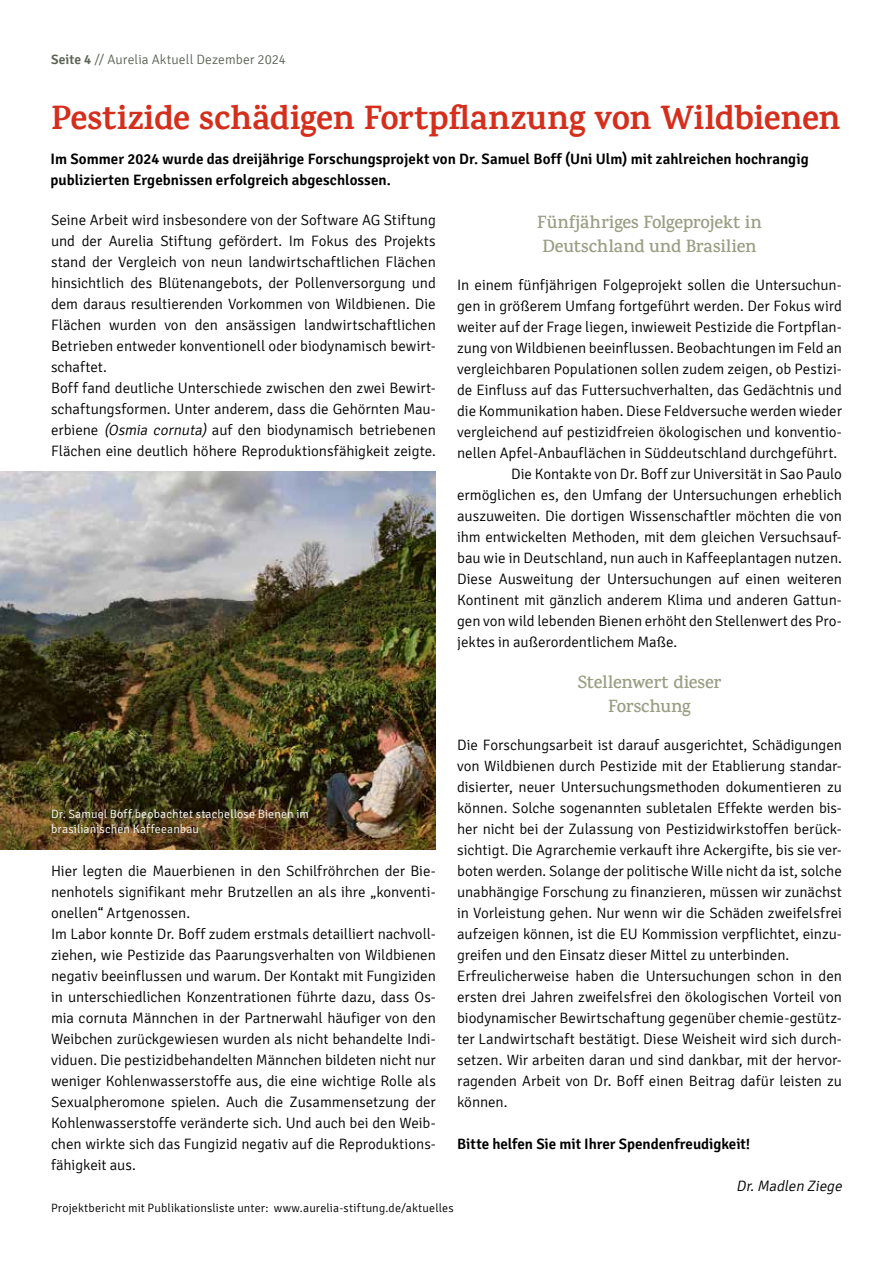
<style>
.page{position:relative;width:893px;height:1263px;background:#fff}
.page>*{position:absolute;margin:0;border:0;box-sizing:border-box;transform-origin:0 0}
.t1{font:700 34.05px "Karma";letter-spacing:-.01em;color:#d42e1c}
.t2{font:600 18px/24px "Karma";letter-spacing:-.005em;color:#9a9e84}
.t3{font:300 15px/21px "Signika";letter-spacing:-.005em;color:#000}
.t4{font:600 15px/21px "Signika";color:#000}
.t5{font:italic 300 15px "Signika";color:#000}
.t6{font:300 13.5px "Signika";letter-spacing:.005em;color:#5c6555}
.t7{font:300 12px "Signika";letter-spacing:.01em;color:#000}
.t8{font:300 12px/15px "Signika";letter-spacing:.01em;color:#fff}
.s1{font-weight:600}
.s2{font-style:italic}
</style>
<div class="page">
<img style="left:0;top:471px;width:436px;height:378px">
<p class="t6" style="left:51px;top:52px;width:236px"><span class="s1">Seite 4</span> // Aurelia Aktuell Dezember 2024</p>
<h1 class="t1" style="left:51px;top:97px;width:791px">Pestizide schädigen Fortpflanzung von Wildbienen</h1>
<p class="t4" style="left:51px;top:149px;width:760px">Im Sommer 2024 wurde das dreijährige Forschungsprojekt von Dr. Samuel Boff (Uni Ulm) mit zahlreichen hochrangig publizierten Ergebnissen erfolgreich abgeschlossen.</p>
<p class="t3" style="left:51px;top:209px;width:386px">Seine Arbeit wird insbesondere von der Software AG Stiftung und der Aurelia Stiftung gefördert. Im Fokus des Projekts stand der Vergleich von neun landwirtschaftlichen Flächen hinsichtlich des Blütenangebots, der Pollenversorgung und dem daraus resultierenden Vorkommen von Wildbienen. Die Flächen wurden von den ansässigen landwirtschaftlichen Betrieben entweder konventionell oder biodynamisch bewirt&shy;schaftet.<br>Boff fand deutliche Unterschiede zwischen den zwei Bewirt&shy;schaftungsformen. Unter anderem, dass die Gehörnten Mau&shy;erbiene <span class="s2">(Osmia cornuta)</span> auf den biodynamisch betriebenen Flächen eine deutlich höhere Reproduktionsfähigkeit zeigte.</p>
<p class="t8" style="left:51px;top:807px;width:259px">Dr. Samuel Boff beobachtet stachellose Bienen im brasilianischen Kaffeeanbau</p>
<p class="t3" style="left:51px;top:860px;width:386px">Hier legten die Mauerbienen in den Schilfröhrchen der Bie&shy;nenhotels signifikant mehr Brutzellen an als ihre „konventi&shy;onellen“ Artgenossen.<br>Im Labor konnte Dr. Boff zudem erstmals detailliert nachvoll&shy;ziehen, wie Pestizide das Paarungsverhalten von Wildbienen negativ beeinflussen und warum. Der Kontakt mit Fungiziden in unterschiedlichen Konzentrationen führte dazu, dass Os&shy;mia cornuta Männchen in der Partnerwahl häufiger von den Weibchen zurückgewiesen wurden als nicht behandelte Indi&shy;viduen. Die pestizidbehandelten Männchen bildeten nicht nur weniger Kohlenwasserstoffe aus, die eine wichtige Rolle als Sexualpheromone spielen. Auch die Zusammensetzung der Kohlenwasserstoffe veränderte sich. Und auch bei den Weib&shy;chen wirkte sich das Fungizid negativ auf die Reproduktions&shy;fähigkeit aus.</p>
<p class="t2" style="left:537px;top:209px;width:226px">Fünfjähriges Folgeprojekt in<br>Deutschland und Brasilien</p>
<p class="t3" style="left:457px;top:274px;width:386px">In einem fünfjährigen Folgeprojekt sollen die Untersuchun-</p>
<p class="t3" style="left:457px;top:295px;width:386px">gen in größerem Umfang fortgeführt werden. Der Fokus wird</p>
<p class="t3" style="left:457px;top:316px;width:386px">weiter auf der Frage liegen, inwieweit Pestizide die Fortpflan-</p>
<p class="t3" style="left:457px;top:337px;width:386px">zung von Wildbienen beeinflussen. Beobachtungen im Feld an</p>
<p class="t3" style="left:457px;top:358px;width:386px">vergleichbaren Populationen sollen zudem zeigen, ob Pestizi-</p>
<p class="t3" style="left:457px;top:379px;width:386px">de Einfluss auf das Futtersuchverhalten, das Gedächtnis und</p>
<p class="t3" style="left:457px;top:400px;width:386px">die Kommunikation haben. Diese Feldversuche werden wieder</p>
<p class="t3" style="left:457px;top:421px;width:386px">vergleichend auf pestizidfreien ökologischen und konventio-</p>
<p class="t3" style="left:457px;top:442px;width:382px">nellen Apfel-Anbauflächen in Süddeutschland durchgeführt.</p>
<p class="t3" style="left:511px;top:463px;width:332px">Die Kontakte von Dr. Boff zur Universität in Sao Paulo</p>
<p class="t3" style="left:457px;top:484px;width:386px">ermöglichen es, den Umfang der Untersuchungen erheblich</p>
<p class="t3" style="left:457px;top:505px;width:386px">auszuweiten. Die dortigen Wissenschaftler möchten die von</p>
<p class="t3" style="left:457px;top:526px;width:386px">ihm entwickelten Methoden, mit dem gleichen Versuchsauf-</p>
<p class="t3" style="left:457px;top:547px;width:386px">bau wie in Deutschland, nun auch in Kaffeeplantagen nutzen.</p>
<p class="t3" style="left:457px;top:568px;width:386px">Diese Ausweitung der Untersuchungen auf einen weiteren</p>
<p class="t3" style="left:457px;top:589px;width:386px">Kontinent mit gänzlich anderem Klima und anderen Gattun-</p>
<p class="t3" style="left:457px;top:610px;width:386px">gen von wild lebenden Bienen erhöht den Stellenwert des Pro-</p>
<p class="t3" style="left:457px;top:631px;width:222px">jektes in außerordentlichem Maße.</p>
<p class="t2" style="left:578px;top:669px;width:145px;text-align:center">Stellenwert dieser<br>Forschung</p>
<p class="t3" style="left:457px;top:734px;width:386px">Die Forschungsarbeit ist darauf ausgerichtet, Schädigungen von Wildbienen durch Pestizide mit der Etablierung standar&shy;disierter, neuer Untersuchungsmethoden dokumentieren zu können. Solche sogenannten subletalen Effekte werden bis&shy;her nicht bei der Zulassung von Pestizidwirkstoffen berück&shy;sichtigt. Die Agrarchemie verkauft ihre Ackergifte, bis sie ver&shy;boten werden. Solange der politische Wille nicht da ist, solche unabhängige Forschung zu finanzieren, müssen wir zunächst in Vorleistung gehen. Nur wenn wir die Schäden zweifelsfrei aufzeigen können, ist die EU Kommission verpflichtet, einzu&shy;greifen und den Einsatz dieser Mittel zu unterbinden.<br>Erfreulicherweise haben die Untersuchungen schon in den ersten drei Jahren zweifelsfrei den ökologischen Vorteil von biodynamischer Bewirtschaftung gegenüber chemie-gestütz&shy;ter Landwirtschaft bestätigt. Diese Weisheit wird sich durch&shy;setzen. Wir arbeiten daran und sind dankbar, mit der hervor&shy;ragenden Arbeit von Dr. Boff einen Beitrag dafür leisten zu können.</p>
<p class="t4" style="left:457px;top:1133px;width:295px">Bitte helfen Sie mit Ihrer Spendenfreudigkeit!</p>
<p class="t5" style="left:736px;top:1177px;width:110px">Dr.Madlen Ziege</p>
<p class="t7" style="left:51px;top:1201px;width:404px">Projektbericht mit Publikationsliste unter: www.aurelia-stiftung.de/aktuelles</p>
</div>
